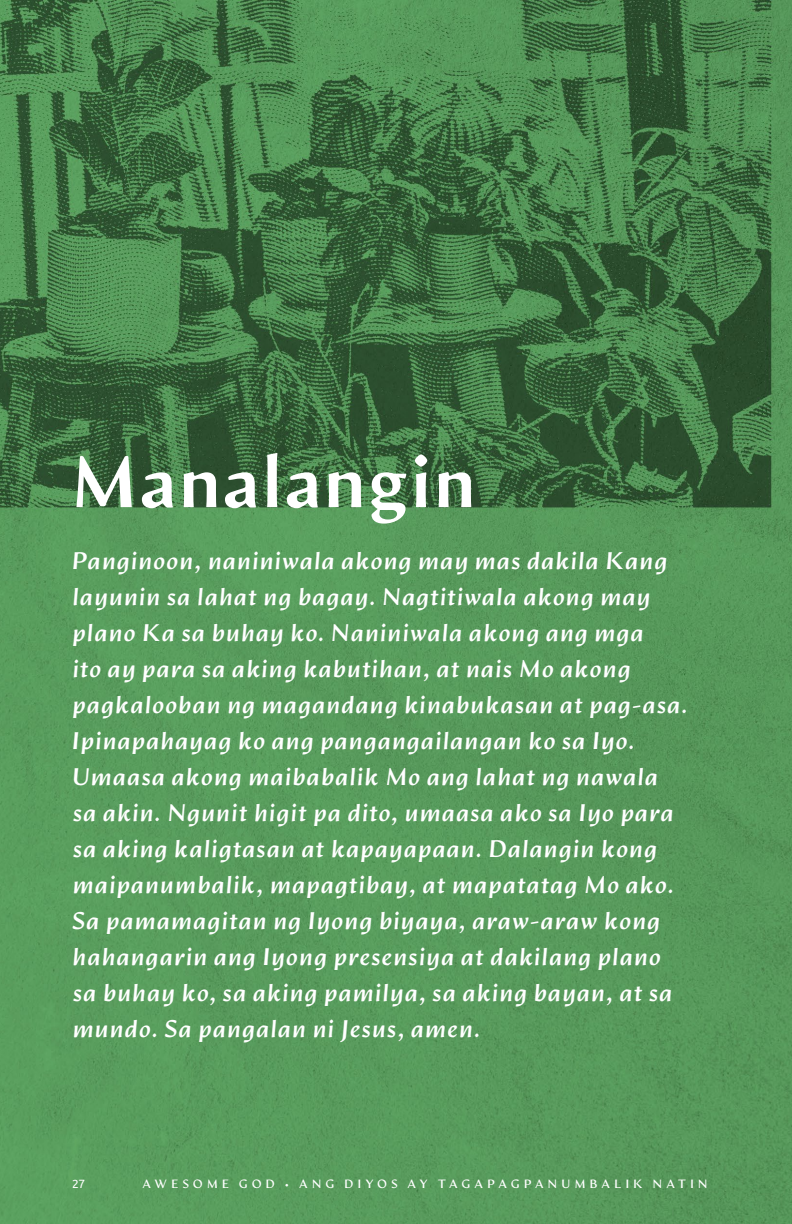
<style>
.page{position:relative;width:792px;height:1224px;background:#fff}
.page>*{position:absolute;margin:0;border:0;box-sizing:border-box;transform-origin:0 0}
.t1{font:800 72px "Artifex Hand CF";color:#fff}
.t2{font:italic 800 24px/36px "Artifex Hand CF";letter-spacing:.025em;color:#fff}
.t3{font:700 12px "Artifex Hand CF";letter-spacing:.315em;color:#fff}
.t4{font:12px "Ubuntu";color:#fff}
</style>
<div class="page">
<img style="left:0;top:0;width:792px;height:1224px">
<h1 class="t1" style="left:69px;top:438px;width:410px">Manalangin</h1>
<p class="t2" style="left:71px;top:544px;width:618px">Panginoon, naniniwala akong may mas dakila Kang layunin sa lahat ng bagay. Nagtitiwala akong may plano Ka sa buhay ko. Naniniwala akong ang mga<br>ito ay para sa aking kabutihan, at nais Mo akong pagkalooban ng magandang kinabukasan at pag-asa.<br>Ipinapahayag ko ang pangangailangan ko sa Iyo.<br>Umaasa akong maibabalik Mo ang lahat ng nawala sa akin. Ngunit higit pa dito, umaasa ako sa Iyo para sa aking kaligtasan at kapayapaan. Dalangin kong maipanumbalik, mapagtibay, at mapatatag Mo ako.<br>Sa pamamagitan ng Iyong biyaya, araw-araw kong hahangarin ang Iyong presensiya at dakilang plano sa buhay ko, sa aking pamilya, sa aking bayan, at sa mundo. Sa pangalan ni Jesus, amen.</p>
<p class="t4" style="left:72px;top:1176px;width:15px">27</p>
<p class="t3" style="left:142px;top:1177px;width:309px">AWESOME GOD • AN G DIYOS AY TAGAPAGPA</p>
<p class="t3" style="left:548px;top:1177px;width:117px">NUM BA LI K NA</p>
<p class="t3" style="left:678px;top:1177px;width:31px">TIN</p>
</div>
